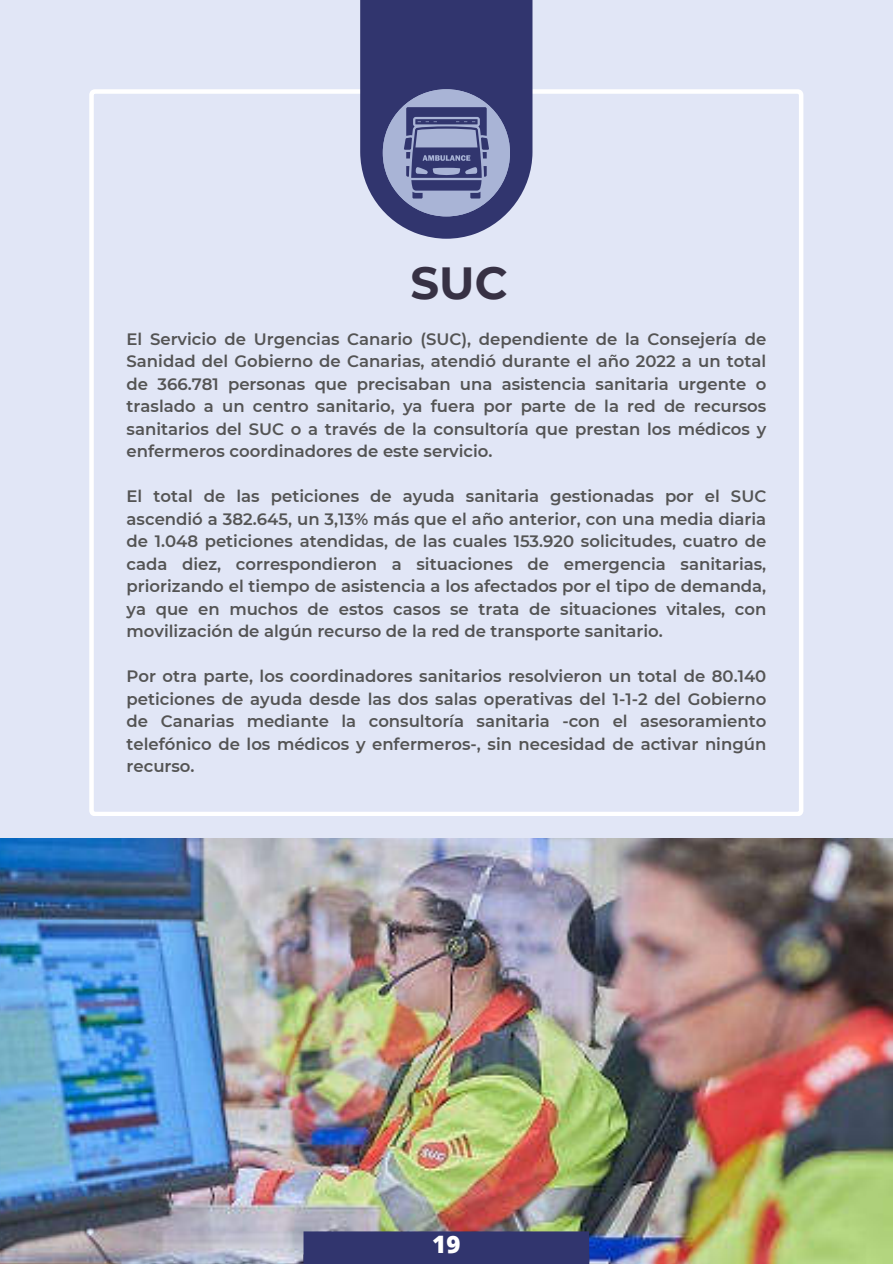
<style>
.page{position:relative;width:893px;height:1264px;background:#fff}
.page>*{position:absolute;margin:0;border:0;box-sizing:border-box;transform-origin:0 0}
.t1{font:700 45px "Montserrat";color:#373144}
.t2{font:800 24px "Open Sans";color:#fff}
.t3{font:600 16.5px/22.5px "Montserrat";color:#545454;text-align:justify}
</style>
<div class="page">
<div style="left:0;top:0;width:892px;height:1262px;background:#e1e6f6"></div>
<svg style="left:89px;top:89px;width:714px;height:727px"></svg>
<img style="left:0;top:838px;width:892px;height:425px">
<div style="left:303px;top:1231px;width:286px;height:32px;background:#31356e"></div>
<svg style="left:360px;top:0;width:172px;height:239px;background:#575d8e"></svg>
<h1 class="t1" style="left:410px;top:250px;width:99px">SUC</h1>
<p class="t3" style="left:127px;top:327px;width:641px">El Servicio de Urgencias Canario (SUC), dependiente de la Consejería de Sanidad del Gobierno de Canarias, atendió durante el año 2022 a un total de 366.781 personas que precisaban una asistencia sanitaria urgente o traslado a un centro sanitario, ya fuera por parte de la red de recursos sanitarios del SUC o a través de la consultoría que prestan los médicos y enfermeros coordinadores de este servicio.</p>
<p class="t3" style="left:127px;top:484px;width:641px">El total de las peticiones de ayuda sanitaria gestionadas por el SUC ascendió a 382.645, un 3,13% más que el año anterior, con una media diaria de 1.048 peticiones atendidas, de las cuales 153.920 solicitudes, cuatro de cada diez, correspondieron a situaciones de emergencia sanitarias, priorizando el tiempo de asistencia a los afectados por el tipo de demanda, ya que en muchos de estos casos se trata de situaciones vitales, con movilización de algún recurso de la red de transporte sanitario.</p>
<p class="t3" style="left:127px;top:664px;width:641px">Por otra parte, los coordinadores sanitarios resolvieron un total de 80.140 peticiones de ayuda desde las dos salas operativas del 1-1-2 del Gobierno de Canarias mediante la consultoría sanitaria -con el asesoramiento telefónico de los médicos y enfermeros-, sin necesidad de activar ningún recurso.</p>
<h2 class="t2" style="left:432px;top:1225px;width:30px">19</h2>
</div>
